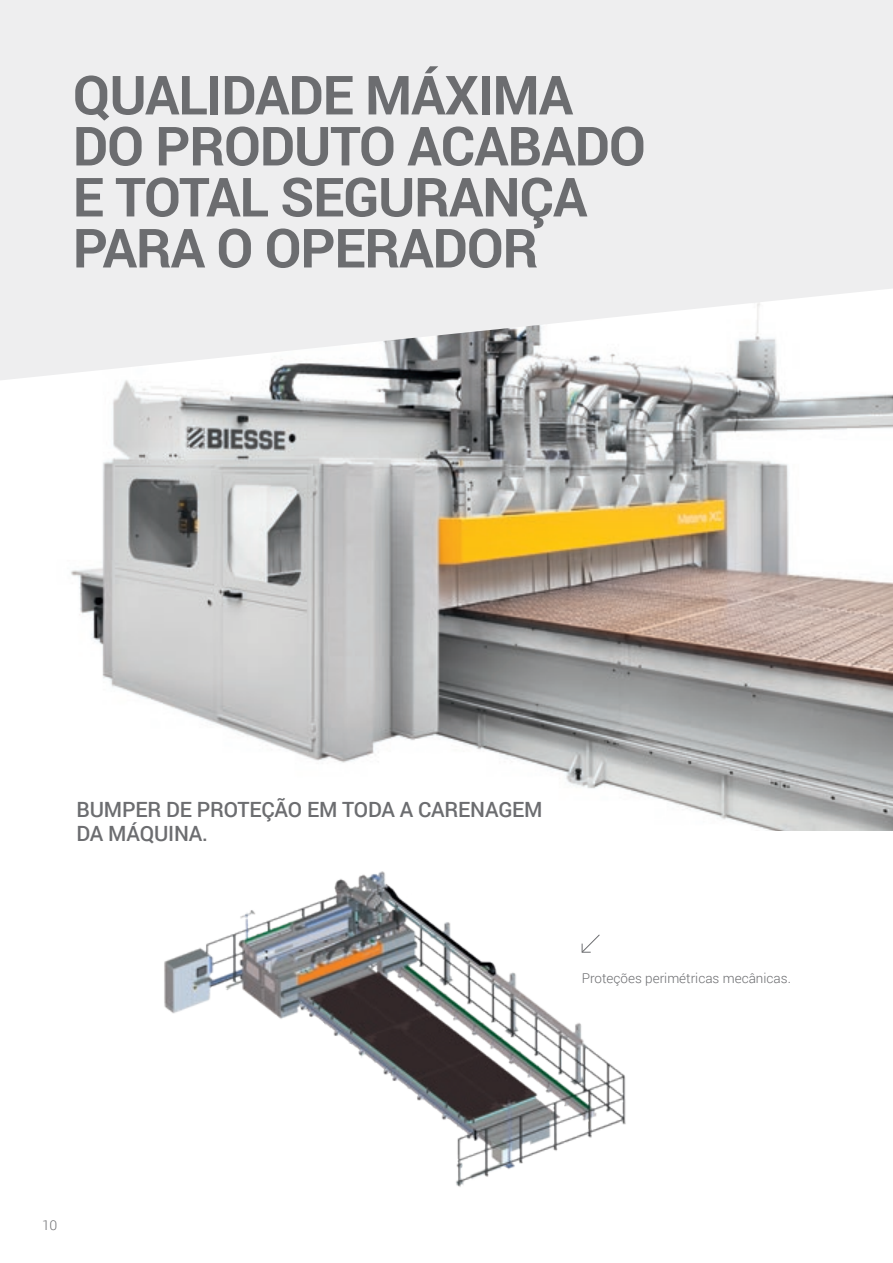
<style>
.page{position:relative;width:893px;height:1263px;background:#fff}
.page>*{position:absolute;margin:0;border:0;box-sizing:border-box;transform-origin:0 0}
.t1{font:700 54px/51px "Roboto";letter-spacing:-.02em;color:#6c6d70}
._2_SOTTOTITOLO_ROSSO{font:500 21px/24px "Roboto";letter-spacing:-.01em;color:#6c6d70}
.t2{font:300 13.5px "Roboto";color:#6c6d70}
</style>
<div class="page">
<img style="left:70px;top:380px;width:823px;height:451px">
<svg style="left:0;top:0;width:893px;height:380px;background:#ebebec"></svg>
<img style="left:164px;top:871px;width:462px;height:316px">
<svg style="left:581px;top:934px;width:19px;height:19px"></svg>
<p class="t1" style="left:73px;top:68px;width:574px">QUALIDADE MÁXIMA<br>DO PRODUTO ACABADO<br>E TOTAL SEGURANÇA<br>PARA O OPERADOR</p>
<p class="_2_SOTTOTITOLO_ROSSO" style="left:77px;top:797px;width:468px">BUMPER DE PROTEÇÃO EM TODA A CARENAGEM<br>DA MÁQUINA.</p>
<p class="t2" style="left:582px;top:969px;width:211px">Proteções perimétricas mecânicas.</p>
<p class="t2" style="left:42px;top:1215px;width:17px">10</p>
</div>
